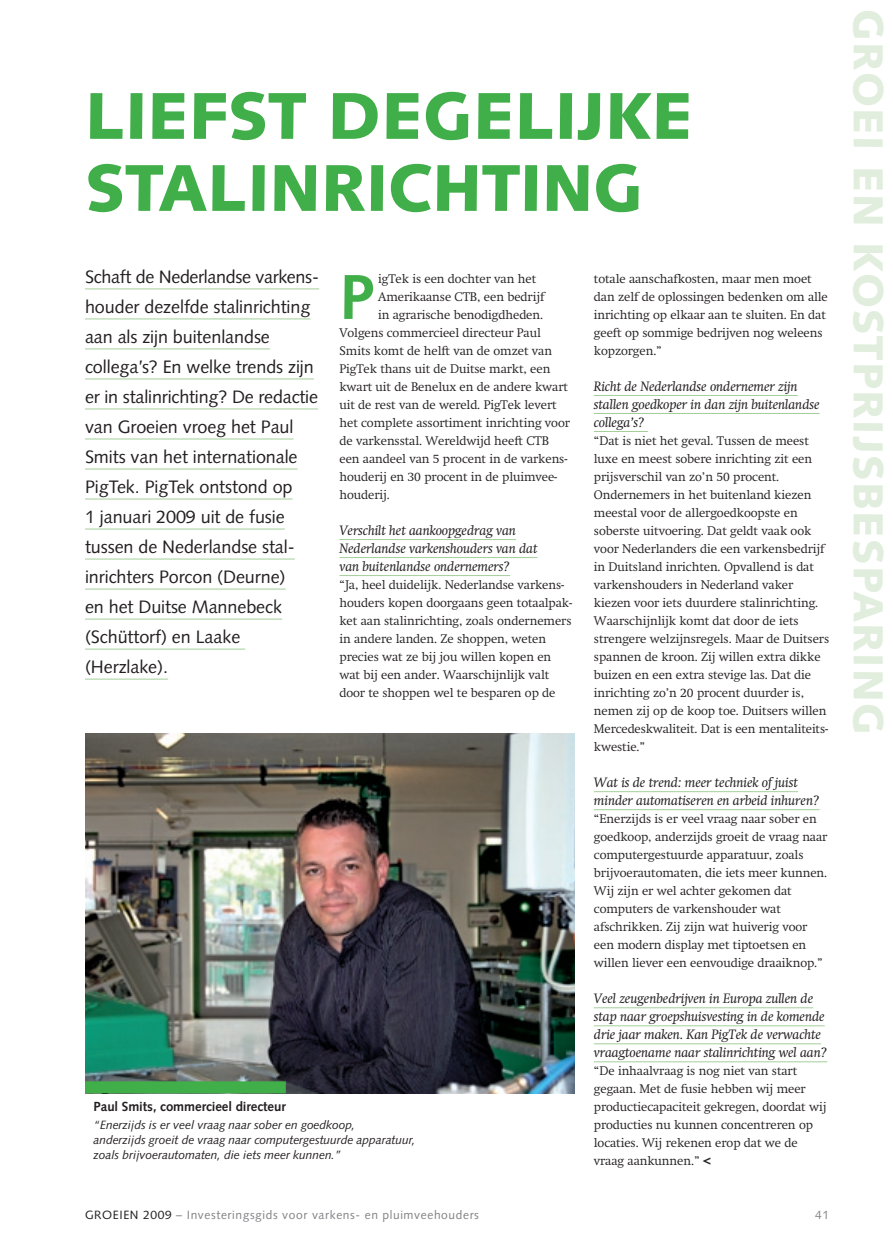
<style>
.page{position:relative;width:893px;height:1255px;background:#fff}
.page>*{position:absolute;margin:0;border:0;box-sizing:border-box;transform-origin:0 0}
.t1{font:900 66px "Syntax LT Std";color:#40ae49}
.t2{font:700 63.3px "Syntax LT Std";color:#40ae49}
.t3{font:900 42px "Syntax LT Std";letter-spacing:.03em;color:#e1eedd}
.t4{font:18px/30px "Syntax LT Std";letter-spacing:-.005em;color:#231f20}
.t5{font:italic 13.5px/18px "Swift";letter-spacing:-.005em;color:#231f20}
.t6{font:700 13.2px "Syntax LT Std";letter-spacing:-.005em;color:#231f20}
.t7{font:300 12.3px/18px "Swift";letter-spacing:-.005em;color:#231f20}
.t8{font:italic 12px/15px "Syntax LT Std";letter-spacing:-.005em;color:#231f20}
.t9{font:12px "Syntax LT Std";letter-spacing:.05em;color:#808285}
.s1{font-weight:700;font-stretch:condensed}
.s2{color:#231f20}
</style>
<div class="page">
<img style="left:85px;top:733px;width:490px;height:360px">
<hr style="left:339px;top:539px;width:177px;height:1px;background:#a3cf9a">
<hr style="left:339px;top:557px;width:198px;height:1px;background:#a3cf9a">
<hr style="left:339px;top:575px;width:171px;height:1px;background:#a3cf9a">
<hr style="left:594px;top:395px;width:204px;height:1px;background:#a3cf9a">
<hr style="left:594px;top:413px;width:226px;height:1px;background:#a3cf9a">
<hr style="left:594px;top:431px;width:54px;height:1px;background:#a3cf9a">
<hr style="left:594px;top:791px;width:204px;height:1px;background:#a3cf9a">
<hr style="left:594px;top:809px;width:225px;height:1px;background:#a3cf9a">
<hr style="left:594px;top:1007px;width:219px;height:1px;background:#a3cf9a">
<hr style="left:594px;top:1025px;width:231px;height:1px;background:#a3cf9a">
<hr style="left:594px;top:1043px;width:227px;height:1px;background:#a3cf9a">
<hr style="left:594px;top:1061px;width:233px;height:1px;background:#a3cf9a">
<hr style="left:85px;top:288px;width:234px;height:1px;background:#a3cf9a">
<hr style="left:85px;top:318px;width:225px;height:1px;background:#a3cf9a">
<hr style="left:85px;top:348px;width:185px;height:1px;background:#a3cf9a">
<hr style="left:85px;top:378px;width:229px;height:1px;background:#a3cf9a">
<hr style="left:85px;top:408px;width:233px;height:1px;background:#a3cf9a">
<hr style="left:85px;top:438px;width:208px;height:1px;background:#a3cf9a">
<hr style="left:85px;top:468px;width:213px;height:1px;background:#a3cf9a">
<hr style="left:85px;top:498px;width:208px;height:1px;background:#a3cf9a">
<hr style="left:85px;top:528px;width:200px;height:1px;background:#a3cf9a">
<hr style="left:85px;top:558px;width:210px;height:1px;background:#a3cf9a">
<hr style="left:85px;top:588px;width:201px;height:1px;background:#a3cf9a">
<hr style="left:85px;top:618px;width:197px;height:1px;background:#a3cf9a">
<hr style="left:85px;top:648px;width:160px;height:1px;background:#a3cf9a">
<hr style="left:85px;top:678px;width:83px;height:1px;background:#a3cf9a">
<div style="left:85px;top:1081px;width:201px;height:12px;background:#40ae49"></div>
<h1 class="t1" style="left:85px;top:77px;width:335px">LIE FST DEGELI</h1>
<h1 class="t1" style="left:577px;top:77px;width:108px">JKE</h1>
<h1 class="t1" style="left:85px;top:149px;width:158px">STALINRI</h1>
<h1 class="t1" style="left:388px;top:149px;width:171px">CHTING</h1>
<p class="t4" style="left:85px;top:262px;width:236px">Schaft de Nederlandse varkens&shy;houder dezelfde stalinrichting aan als zijn buitenlandse collega’s? En welke trends zijn er in stalinrichting? De redactie van Groeien vroeg het Paul<br>Smits van het internationale<br>PigTek. PigTek ontstond op<br>1 januari 2009 uit de fusie tussen de N ederlandse stal&shy;inrichters Porcon (Deurne)<br>en het Duitse Mannebeck (Schüttorf) en Laake (Herzlake).</p>
<h2 class="t2" style="left:339px;top:261px;width:37px">P</h2>
<p class="t7" style="left:378px;top:270px;width:159px">igTek is een dochter van het</p>
<p class="t7" style="left:378px;top:288px;width:168px">Amerikaanse CTB, een bedrijf</p>
<p class="t7" style="left:378px;top:306px;width:167px">in agrarische benodigdheden.</p>
<p class="t7" style="left:339px;top:324px;width:203px">Volgens commercieel directeur Paul</p>
<p class="t7" style="left:339px;top:342px;width:214px">Smits komt de helft van de omzet van</p>
<p class="t7" style="left:339px;top:360px;width:212px">PigTek thans uit de Duitse markt, een</p>
<p class="t7" style="left:339px;top:378px;width:230px">kwart uit de Benelux en de andere kwart</p>
<p class="t7" style="left:339px;top:396px;width:219px">uit de rest van de wereld. PigTek levert</p>
<p class="t7" style="left:339px;top:414px;width:232px">het complete assortiment inrichting voor</p>
<p class="t7" style="left:339px;top:432px;width:211px">de varkensstal. Wereldwijd heeft CTB</p>
<p class="t7" style="left:339px;top:450px;width:229px">een aandeel van 5 procent in de varkens-</p>
<p class="t7" style="left:339px;top:468px;width:219px">houderij en 30 procent in de pluimvee-</p>
<p class="t7" style="left:339px;top:486px;width:52px">houderij.</p>
<p class="t5" style="left:339px;top:521px;width:200px">Verschilt het aankoopgedrag van<br>Nederlandse varkenshouders van dat van buitenlandse ondernemers?</p>
<p class="t7" style="left:339px;top:576px;width:234px">“Ja, heel duidelijk. Nederlandse varkens&shy;houders kopen doorgaans geen totaalpak&shy;ket aan stalinrichting, zoals ondernemers in andere landen. Ze shoppen, weten precies wat ze bij jou willen kopen en wat bij een ander. Waarschijnlijk valt door te shoppen wel te besparen op de</p>
<p class="t6" style="left:94px;top:1099px;width:194px">Paul Smits, commercieel directeur</p>
<p class="t8" style="left:94px;top:1117px;width:323px">“Enerzijds is er veel vraag naar sober en goedkoop,<br>anderzijds groeit de vraag naar computergestuurde apparatuur, zoals brijvoerautomaten, die iets meer kunnen.”</p>
<p class="t7" style="left:594px;top:270px;width:235px">totale aanschafkosten, maar men moet dan zelf de oplossingen bedenken om alle inrichting op elkaar aan te sluiten. En dat geeft op sommige bedrijven nog weleens kopzorgen.”</p>
<p class="t5" style="left:594px;top:377px;width:227px">Richt de Nederlandse ondernemer zijn stallen goedkoper in dan zijn buitenlandse collega’s?</p>
<p class="t7" style="left:594px;top:432px;width:237px">“Dat is niet het geval. Tussen de meest luxe en meest sobere inrichting zit een prijsverschil van zo’n 50 procent.<br>Ondernemers in het buitenland kiezen meestal voor de allergoedkoopste en soberste uitvoering. Dat geldt vaak ook voor Nederlanders die een varkensbedrijf in Duitsland inrichten. Opvallend is dat varkenshouders in Nederland vaker kiezen voor iets duurdere stalinrichting.<br>Waarschijnlijk komt dat door de iets strengere welzijnsregels. Maar de Duitsers spannen de kroon. Zij willen extra dikke buizen en een extra stevige las. Dat die inrichting zo’n 20 procent duurder is, nemen zij op de koop toe. Duitsers willen Mercedeskwaliteit. Dat is een mentaliteits&shy;kwestie.”</p>
<p class="t5" style="left:594px;top:773px;width:227px">Wat is de trend: meer techniek of juist minder automatiseren en arbeid inhuren?</p>
<p class="t7" style="left:594px;top:810px;width:235px">“Enerzijds is er veel vraag naar sober en goedkoop, anderzijds groeit de vraag naar computergestuurde apparatuur, zoals brijvoerautomaten, die iets meer kunnen.<br>Wij zijn er wel achter gekomen dat computers de varkenshouder wat afschrikken. Zij zijn wat huiverig voor een modern display met tiptoetsen en willen liever een eenvoudige draaiknop.”</p>
<p class="t5" style="left:594px;top:989px;width:235px">Veel zeugenbedrijven in Europa zullen de stap naar groepshuisvesting in de komende drie jaar maken. Kan PigTek de verwachte vraagtoename naar stalinrichting wel aan?</p>
<p class="t7" style="left:594px;top:1062px;width:234px">“De inhaalvraag is nog niet van start gegaan. Met de fusie hebben wij meer productiecapaciteit gekregen, doordat wij producties nu kunnen concentreren op locaties. Wij rekenen erop dat we de vraag aankunnen.” <span class="s1">&lt;</span></p>
<p class="t9" style="left:85px;top:1208px;width:395px"><span class="s2">Groeien 2009</span> – I nvesteringsgids voor varkens- en pluimveehouders</p>
<p class="t9" style="left:815px;top:1208px;width:15px">41</p>
<h3 class="t3" style="left:893px;top:9px;width:721px;rotate:90deg">GROEI EN KOSTPRIJSBESPARING</h3>
</div>
